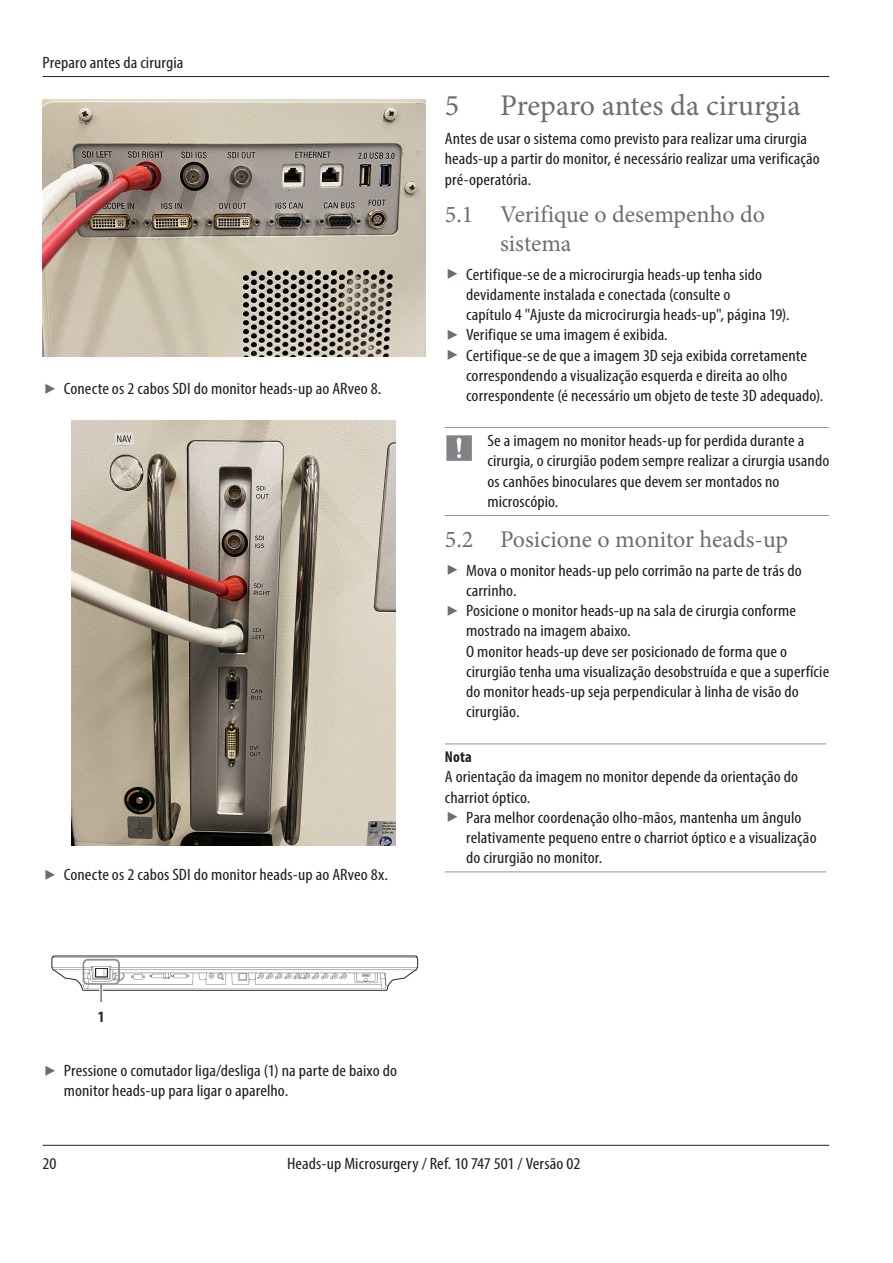
<style>
.page{position:relative;width:893px;height:1263px;background:#fff}
.page>*{position:absolute;margin:0;border:0;box-sizing:border-box;transform-origin:0 0}
.t1{font:30px "Minion Pro";color:#6c6d70}
.t2{font:24px/28.8px "Minion Pro";color:#6c6d70}
.Leica_Handlung_Resultat{font:condensed 16.5px/20.2px "Myriad Pro";letter-spacing:.005em;color:#231f20;scale:1.1 1}
.Leica_Grundtext{font:condensed 16.5px/20.2px "Myriad Pro";letter-spacing:.005em;color:#231f20;scale:1.1 1}
.Warnhinweis_Text{font:condensed 16.5px/20.2px "Myriad Pro";letter-spacing:.005em;color:#231f20;scale:1.1 1}
.Hinweis_Text_fett{font:700 condensed 15.75px "Myriad Pro";color:#231f20}
.Leica_Grundtext_fett{font:700 condensed 15.75px "Myriad Pro";color:#231f20}
</style>
<div class="page">
<hr style="left:43px;top:76px;width:786px;height:1px;background:#231f20">
<hr style="left:43px;top:1145px;width:786px;height:1px;background:#231f20">
<img style="left:43px;top:100px;width:382px;height:256px">
<img style="left:72px;top:421px;width:324px;height:425px">
<img style="left:51px;top:955px;width:368px;height:47px">
<hr style="left:445px;top:427px;width:42px;height:1px;background:#939598">
<hr style="left:487px;top:427px;width:342px;height:1px;background:#939598">
<hr style="left:445px;top:515px;width:42px;height:1px;background:#939598">
<hr style="left:487px;top:515px;width:342px;height:1px;background:#939598">
<svg style="left:446px;top:435px;width:26px;height:26px"></svg>
<hr style="left:445px;top:744px;width:381px;height:1px;background:#939598">
<hr style="left:445px;top:872px;width:381px;height:1px;background:#939598">
<p class="Leica_Handlung_Resultat" style="left:43px;top:52px;width:130px">Preparo antes da cirurgia</p>
<p class="Leica_Handlung_Resultat" style="left:64px;top:378px;width:290px">Conecte os 2 cabos SDI do monitor heads-up ao ARveo 8.</p>
<p class="Leica_Handlung_Resultat" style="left:64px;top:864px;width:296px">Conecte os 2 cabos SDI do monitor heads-up ao ARveo 8x.</p>
<p class="t1" style="left:445px;top:86px;width:16px">5</p>
<p class="t1" style="left:500px;top:86px;width:302px">Preparo antes da cirurgia</p>
<p class="Leica_Grundtext" style="left:445px;top:128px;width:342px">Antes de usar o sistema como previsto para realizar uma cirurgia heads-up a partir do monitor, é necessário realizar uma verificação pré-operatória.</p>
<p class="t2" style="left:500px;top:200px;width:266px;text-indent:-55px">5.1 Verifique o desempenho do sistema</p>
<p class="Leica_Handlung_Resultat" style="left:466px;top:264px;width:296px">Certifique-se de a microcirurgia heads-up tenha sido devidamente instalada e conectada (consulte o<br>capítulo 4 "Ajuste da microcirurgia heads-up", página 19).</p>
<p class="Leica_Handlung_Resultat" style="left:466px;top:324px;width:185px">Verifique se uma imagem é exibida.</p>
<p class="Leica_Handlung_Resultat" style="left:466px;top:345px;width:326px">Certifique-se de que a imagem 3D seja exibida corretamente correspondendo a visualização esquerda e direita ao olho correspondente (é necessário um objeto de teste 3D adequado).</p>
<p class="Leica_Grundtext" style="left:487px;top:430px;width:312px">Se a imagem no monitor heads-up for perdida durante a cirurgia, o cirurgião podem sempre realizar a cirurgia usando os canhões binoculares que devem ser montados no microscópio.</p>
<p class="t2" style="left:445px;top:525px;width:345px">5.2 Posicione o monitor heads-up</p>
<p class="Leica_Handlung_Resultat" style="left:466px;top:560px;width:306px">Mova o monitor heads-up pelo corrimão na parte de trás do carrinho.</p>
<p class="Leica_Handlung_Resultat" style="left:466px;top:600px;width:301px">Posicione o monitor heads-up na sala de cirurgia conforme mostrado na imagem abaixo.</p>
<p class="Leica_Handlung_Resultat" style="left:466px;top:641px;width:332px">O monitor heads-up deve ser posicionado de forma que o cirurgião tenha uma visualização desobstruída e que a superfície do monitor heads-up seja perpendicular à linha de visão do cirurgião.</p>
<p class="Hinweis_Text_fett" style="left:445px;top:747px;width:28px">Nota</p>
<p class="Warnhinweis_Text" style="left:445px;top:767px;width:323px">A orientação da imagem no monitor depende da orientação do charriot óptico.</p>
<p class="Leica_Handlung_Resultat" style="left:466px;top:807px;width:320px">Para melhor coordenação olho-mãos, mantenha um ângulo relativamente pequeno entre o charriot óptico e a visualização do cirurgião no monitor.</p>
<p class="Leica_Grundtext_fett" style="left:98px;top:1006px;width:8px">1</p>
<p class="Leica_Handlung_Resultat" style="left:64px;top:1060px;width:304px">Pressione o comutador liga/desliga (1) na parte de baixo do monitor heads-up para ligar o aparelho.</p>
<p class="Leica_Handlung_Resultat" style="left:43px;top:1153px;width:14px">20</p>
<p class="Leica_Handlung_Resultat" style="left:287px;top:1153px;width:268px">Heads-up Microsurgery / Ref. 10 747 501 / Versão 02</p>
</div>
